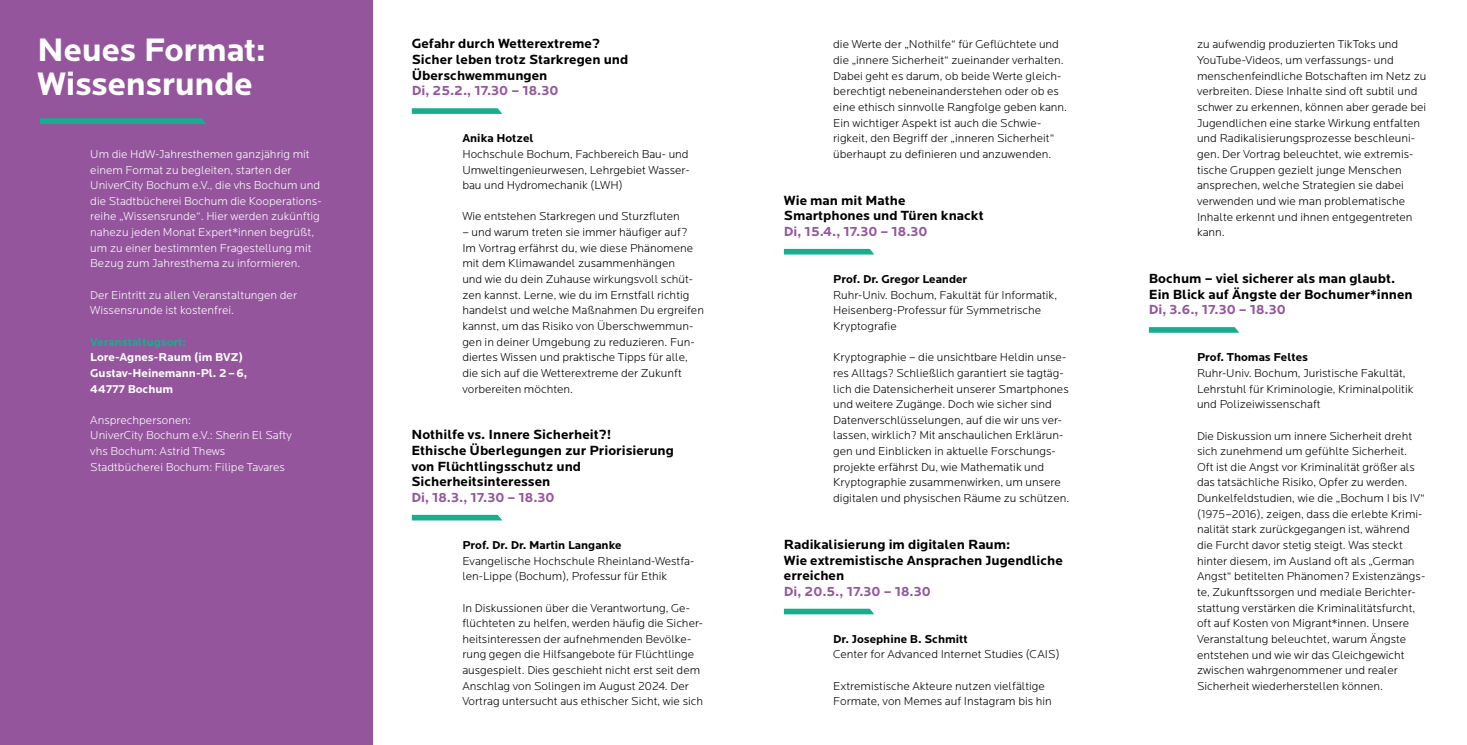
<style>
.page{position:relative;width:1467px;height:745px;background:#fff}
.page>*{position:absolute;margin:0;border:0;box-sizing:border-box;transform-origin:0 0}
.t1{font:700 33.75px/33.8px "Locator";letter-spacing:-.01em;color:#fff}
.t2{font:700 13.75px/15.6px "Locator";color:#000}
.t3{font:700 13.75px "Locator";color:#94559d}
.t4{font:300 11.88px/15.6px "Locator";color:#000}
.t5{font:300 11.88px/15.6px "Locator";color:#fff}
.t6{font:700 11.88px "Locator";color:#000}
.t7{font:700 11.88px/15.6px "Locator";color:#fff}
.t8{font:700 11.88px "Locator";color:#17ae8e}
</style>
<div class="page">
<div style="left:0;top:0;width:372px;height:744px;background:#94559d"></div>
<svg style="left:40px;top:118px;width:166px;height:6px"></svg>
<svg style="left:412px;top:108px;width:90px;height:6px"></svg>
<svg style="left:412px;top:514px;width:90px;height:6px"></svg>
<svg style="left:784px;top:249px;width:90px;height:5px"></svg>
<svg style="left:784px;top:608px;width:90px;height:6px"></svg>
<svg style="left:1149px;top:327px;width:90px;height:5px"></svg>
<h1 class="t1" style="left:37px;top:34px;width:230px">Neues Format:<br>Wissensrunde</h1>
<p class="t5" style="left:90px;top:146px;width:233px">Um die HdW-Jahresthemen ganzjährig mit einem Format zu begleiten, starten der UniverCity Bochum e.V., die vhs Bochum und die Stadtbücherei Bochum die Kooperations&shy;reihe „Wissensrunde“. Hier werden zukünftig nahezu jeden Monat Expert*innen begrüßt, um zu einer bestimmten Fragestellung mit Bezug zum Jahresthema zu informieren.</p>
<p class="t5" style="left:90px;top:287px;width:208px">Der Eintritt zu allen Veranstaltungen der<br>Wissensrunde ist kostenfrei.</p>
<p class="t8" style="left:90px;top:334px;width:97px">Veranstaltugsort:</p>
<p class="t7" style="left:90px;top:349px;width:159px">Lore-Agnes-Raum (im BVZ)<br>Gustav-Heinemann-Pl. 2–6,<br>44777 Bochum</p>
<p class="t5" style="left:90px;top:412px;width:203px">Ansprechpersonen:<br>UniverCity Bochum e.V.: Sherin El Safty vhs Bochum: Astrid Thews<br>Stadtbücherei Bochum: Filipe Tavares</p>
<p class="t2" style="left:412px;top:36px;width:218px">Gefahr durch Wetterextreme?<br>Sicher leben trotz Starkregen und<br>Überschwemmungen</p>
<p class="t3" style="left:412px;top:83px;width:148px">Di, 25.2., 17.30 – 18.30</p>
<p class="t6" style="left:462px;top:131px;width:73px">Anika Hotzel</p>
<p class="t4" style="left:462px;top:146px;width:229px;text-align:justify">Hochschule Bochum, Fachbereich Bau- und Umweltingenieurwesen, Lehrgebiet Wasser&shy;bau und Hydromechanik (LWH)</p>
<p class="t4" style="left:462px;top:208px;width:219px">Wie entstehen Starkregen und Sturzfluten</p>
<p class="t4" style="left:462px;top:224px;width:243px">– und warum treten sie immer häufiger auf?<br>Im Vortrag erfährst du, wie diese Phänomene mit dem Klimawandel zusammenhängen<br>und wie du dein Zuhause wirkungsvoll schüt&shy;zen kannst. Lerne, wie du im Ernstfall richtig handelst und welche Maßnahmen Du ergreifen kannst, um das Risiko von Überschwemmun&shy;gen in deiner Umgebung zu reduzieren. Fun&shy;diertes Wissen und praktische Tipps für alle, die sich auf die Wetterextreme der Zukunft vorbereiten möchten.</p>
<p class="t2" style="left:411px;top:427px;width:264px">Nothilfe vs. Innere Sicherheit?!<br>Ethische Überlegungen zur Priorisierung von Flüchtlingsschutz und<br>Sicherheitsinteressen</p>
<p class="t3" style="left:411px;top:489px;width:145px">Di, 18.3., 17.30 – 18.30</p>
<p class="t6" style="left:462px;top:537px;width:161px">Prof. Dr. Dr. Martin Langanke</p>
<p class="t4" style="left:462px;top:552px;width:234px">Evangelische Hochschule Rheinland-Westfa&shy;len-Lippe (Bochum), Professur für Ethik</p>
<p class="t4" style="left:462px;top:599px;width:242px">In Diskussionen über die Verantwortung, Ge&shy;flüchteten zu helfen, werden häufig die Sicher&shy;heitsinteressen der aufnehmenden Bevölke&shy;rung gegen die Hilfsangebote für Flüchtlinge ausgespielt. Dies geschieht nicht erst seit dem Anschlag von Solingen im August 2024. Der Vortrag untersucht aus ethischer Sicht, wie sich</p>
<p class="t4" style="left:833px;top:37px;width:235px">die Werte der „Nothilfe“ für Geflüchtete und die „innere Sicherheit“ zueinander verhalten.<br>Dabei geht es darum, ob beide Werte gleich&shy;berechtigt nebeneinanderstehen oder ob es eine ethisch sinnvolle Rangfolge geben kann.<br>Ein wichtiger Aspekt ist auch die Schwie&shy;rigkeit, den Begriff der „inneren Sicherheit“ überhaupt zu definieren und anzuwenden.</p>
<p class="t2" style="left:784px;top:192px;width:201px">Wie man mit Mathe<br>Smartphones und Türen knackt</p>
<p class="t3" style="left:784px;top:223px;width:145px">Di, 15.4., 17.30 – 18.30</p>
<p class="t6" style="left:833px;top:272px;width:136px">Prof. Dr. Gregor Leander</p>
<p class="t4" style="left:833px;top:287px;width:225px">Ruhr-Univ. Bochum, Fakultät für Informatik,<br>Heisenberg-Professur für Symmetrische<br>Kryptografie</p>
<p class="t4" style="left:833px;top:349px;width:238px">Kryptographie – die unsichtbare Heldin unse&shy;res Alltags? Schließlich garantiert sie tagtäg&shy;lich die Datensicherheit unserer Smartphones und weitere Zugänge. Doch wie sicher sind Datenverschlüsselungen, auf die wir uns ver&shy;lassen, wirklich? Mit anschaulichen Erklärun&shy;gen und Einblicken in aktuelle Forschungs&shy;projekte erfährst Du, wie Mathematik und Kryptographie zusammenwirken, um unsere digitalen und physischen Räume zu schützen.</p>
<p class="t2" style="left:784px;top:536px;width:280px">Radikalisierung im digitalen Raum:<br>Wie extremistische Ansprachen Jugendliche erreichen</p>
<p class="t3" style="left:784px;top:583px;width:148px">Di, 20.5., 17.30 – 18.30</p>
<p class="t6" style="left:833px;top:631px;width:136px">Dr. Josephine B. Schmitt</p>
<p class="t4" style="left:833px;top:646px;width:228px">Center for Advanced Internet Studies (CAIS)</p>
<p class="t4" style="left:833px;top:677px;width:220px">Extremistische Akteure nutzen vielfältige<br>Formate, von Memes auf Instagram bis hin</p>
<p class="t4" style="left:1197px;top:37px;width:231px">zu aufwendig produzierten TikToks und YouTube-Videos, um verfassungs- und menschenfeindliche Botschaften im Netz zu verbreiten. Diese Inhalte sind oft subtil und schwer zu erkennen, können aber gerade bei Jugendlichen eine starke Wirkung entfalten und Radikalisierungsprozesse beschleuni&shy;gen. Der Vortrag beleuchtet, wie extremis&shy;tische Gruppen gezielt junge Menschen ansprechen, welche Strategien sie dabei verwenden und wie man problematische Inhalte erkennt und ihnen entgegentreten kann.</p>
<p class="t2" style="left:1149px;top:271px;width:265px">Bochum – viel sicherer als man glaubt.<br>Ein Blick auf Ängste der Bochumer*innen</p>
<p class="t3" style="left:1149px;top:301px;width:138px">Di, 3.6., 17.30 – 18.30</p>
<p class="t6" style="left:1197px;top:350px;width:112px">Prof. Thomas Feltes</p>
<p class="t4" style="left:1197px;top:365px;width:218px">Ruhr-Univ. Bochum, Juristische Fakultät,<br>Lehrstuhl für Kriminologie, Kriminalpolitik und Polizeiwissenschaft</p>
<p class="t4" style="left:1197px;top:427px;width:230px">Die Diskussion um innere Sicherheit dreht sich zunehmend um gefühlte Sicherheit.<br>Oft ist die Angst vor Kriminalität größer als das tatsächliche Risiko, Opfer zu werden.<br>Dunkelfeldstudien, wie die „Bochum I bis IV“ (1975–2016), zeigen, dass die erlebte Krimi&shy;nalität stark zurückgegangen ist, während die Furcht davor stetig steigt. Was steckt hinter diesem, im Ausland oft als „German Angst“ betitelten Phänomen? Existenzängs&shy;te, Zukunftssorgen und mediale Berichter&shy;stattung verstärken die Kriminalitätsfurcht, oft auf Kosten von Migrant*innen. Unsere Veranstaltung beleuchtet, warum Ängste entstehen und wie wir das Gleichgewicht zwischen wahrgenommener und realer Sicherheit wiederherstellen können.</p>
</div>
